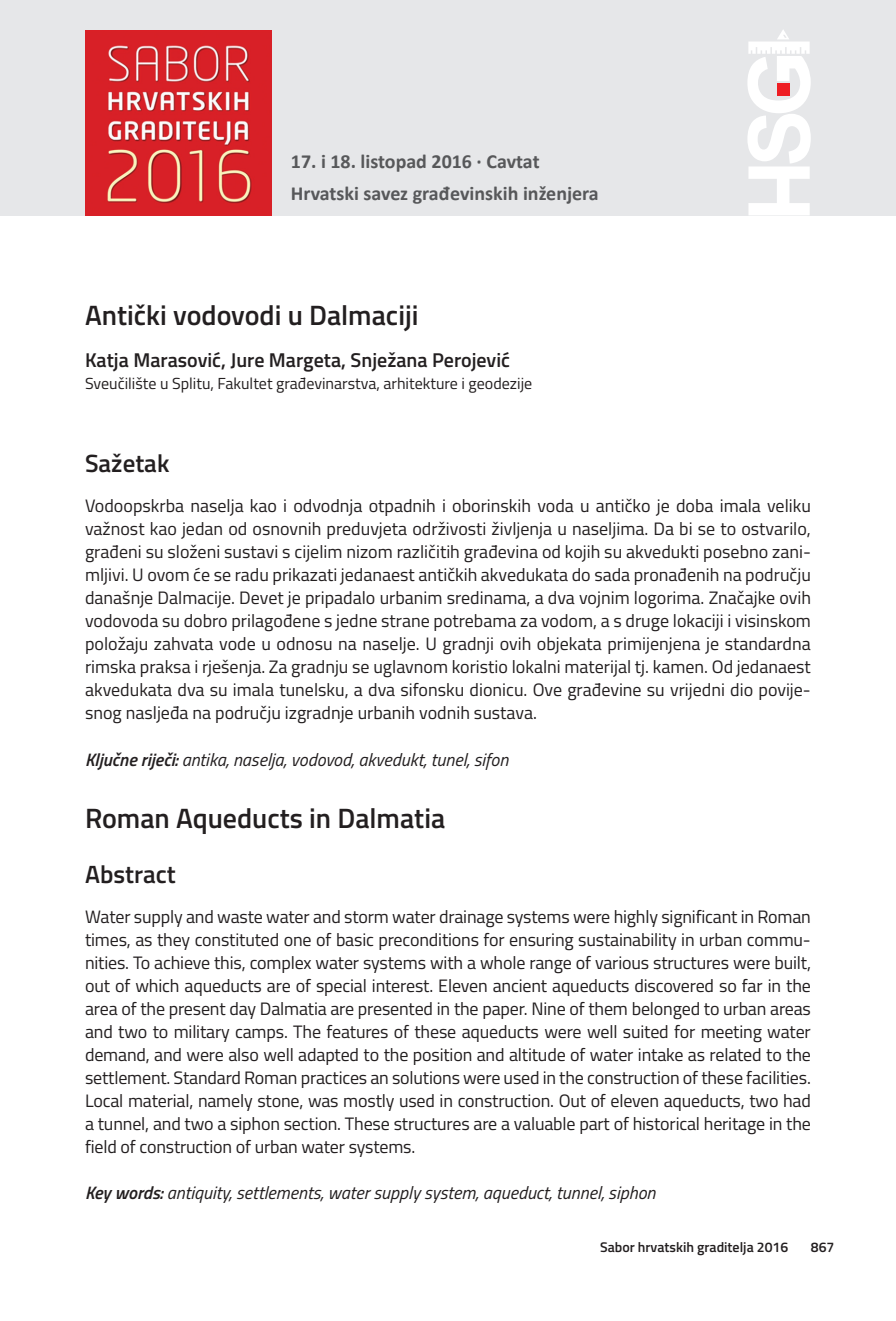
<style>
.page{position:relative;width:896px;height:1321px;background:#fff}
.page>*{position:absolute;margin:0;border:0;box-sizing:border-box;transform-origin:0 0}
.t1{font:600 28px "Titillium";color:#231f20}
.t2{font:600 25px "Titillium";color:#231f20}
.t3{font:700 20px/32px "Calibri";color:#57585a}
.t4{font:600 20px "Titillium";color:#231f20}
.t5{font:18px/23px "Titillium";letter-spacing:-.01em;color:#231f20;text-align:justify}
.t6{font:italic 18px "Titillium";color:#231f20}
.t7{font:16px "Titillium";color:#231f20}
.t8{font:600 14px "Titillium";color:#231f20}
.s1{font-weight:600}
</style>
<div class="page">
<div style="left:0;top:0;width:896px;height:215px;background:#e6e7e9"></div>
<img style="left:85px;top:30px;width:186px;height:185px">
<svg style="left:747px;top:30px;width:64px;height:185px"></svg>
<p class="t3" style="left:291px;top:146px;width:309px">17. i 18. listopad 2016 · Cavtat<br>Hrvatski savez građevinskih inženjera</p>
<h1 class="t1" style="left:85px;top:294px;width:335px">Antički vodovodi u Dalmaciji</h1>
<p class="t4" style="left:85px;top:344px;width:426px">Katja Marasović, Jure Margeta, Snježana Perojević</p>
<p class="t7" style="left:85px;top:372px;width:449px">Sveučilište u Splitu, Fakultet građevinarstva, arhitekture i geodezije</p>
<h2 class="t2" style="left:85px;top:445px;width:86px">Sažetak</h2>
<p class="t5" style="left:85px;top:494px;width:727px">Vodoopskrba naselja kao i odvodnja otpadnih i oborinskih voda u antičko je doba imala veliku važnost kao jedan od osnovnih preduvjeta održivosti življenja u naseljima. Da bi se to ostvarilo, građeni su složeni sustavi s cijelim nizom različitih građevina od kojih su akvedukti posebno zani&shy;mljivi. U ovom će se radu prikazati jedanaest antičkih akvedukata do sada pronađenih na području današnje Dalmacije. Devet je pripadalo urbanim sredinama, a dva vojnim logorima. Značajke ovih vodovoda su dobro prilagođene s jedne strane potrebama za vodom, a s druge lokaciji i visinskom položaju zahvata vode u odnosu na naselje. U gradnji ovih objekata primijenjena je standardna rimska praksa i rješenja. Za gradnju se uglavnom koristio lokalni materijal tj. kamen. Od jedanaest akvedukata dva su imala tunelsku, a dva sifonsku dionicu. Ove građevine su vrijedni dio povije&shy;snog nasljeđa na području izgradnje urbanih vodnih sustava.</p>
<p class="t6" style="left:85px;top:747px;width:425px"><span class="s1">Ključne riječi:</span> antika, naselja, vodovod, akvedukt, tunel, sifon</p>
<h1 class="t1" style="left:85px;top:797px;width:362px">Roman Aqueducts in Dalmatia</h1>
<h2 class="t2" style="left:85px;top:855px;width:92px">Abstract</h2>
<p class="t5" style="left:85px;top:904px;width:727px">Water supply and waste water and storm water drainage systems were highly significant in Roman times, as they constituted one of basic preconditions for ensuring sustainability in urban commu&shy;nities. To achieve this, complex water systems with a whole range of various structures were built, out of which aqueducts are of special interest. Eleven ancient aqueducts discovered so far in the area of the present day Dalmatia are presented in the paper. Nine of them belonged to urban areas and two to military camps. The features of these aqueducts were well suited for meeting water demand, and were also well adapted to the position and altitude of water intake as related to the settlement. Standard Roman practices an solutions were used in the construction of these facilities.<br>Local material, namely stone, was mostly used in construction. Out of eleven aqueducts, two had a tunnel, and two a siphon section. These structures are a valuable part of historical heritage in the field of construction of urban water systems.</p>
<p class="t6" style="left:85px;top:1179px;width:572px"><span class="s1">Key words:</span> antiquity, settlements, water supply system, aqueduct, tunnel, siphon</p>
<p class="t8" style="left:600px;top:1237px;width:190px">Sabor hrvatskih graditelja 2016</p>
<p class="t8" style="left:811px;top:1237px;width:25px">867</p>
</div>
